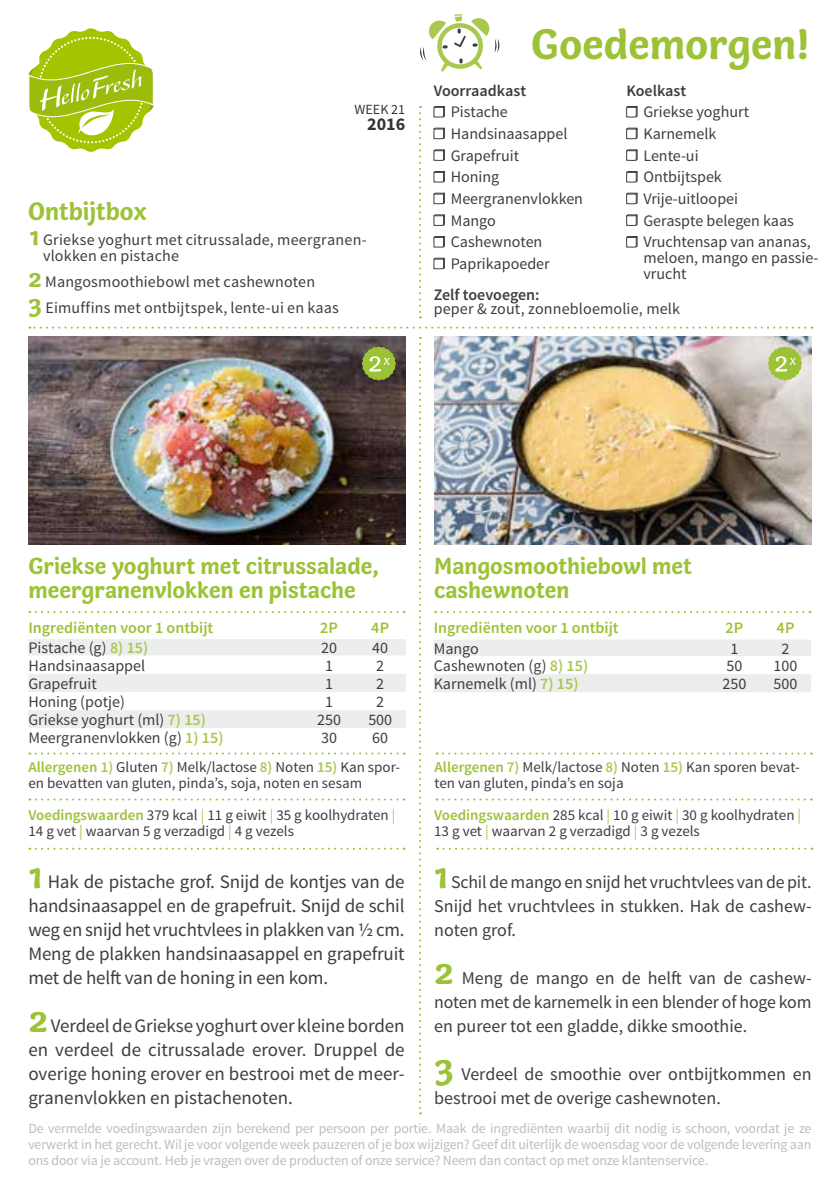
<style>
.page{position:relative;width:840px;height:1191px;background:#fff}
.page>*{position:absolute;margin:0;border:0;box-sizing:border-box;transform-origin:0 0}
.t1{font:700 44px "Capucine Basic";color:#9cc236}
.t2{font:700 40px "Capucine Basic";color:#9cc236}
.t3{font:700 26px "Capucine Basic";letter-spacing:-.005em;color:#9cc236}
.t4{font:700 24px/24px "Capucine Basic";color:#9cc236}
.t5{font:19px/24px "Source Sans Pro";letter-spacing:-.01em;color:#3e3d40;text-align:justify}
.t6{font:18px/24px "Source Sans Pro";color:#3e3d40;text-align:justify}
.t7{font:700 18px "Source Sans Pro";color:#000}
.t8{font:16px/21.6px "Source Sans Pro";color:#3e3d40}
.t9{font:600 16px "Source Sans Pro";color:#9cc236}
.t10{font:600 16px "Source Sans Pro";color:#3e3d40}
.t11{font:15px/16px "Source Sans Pro";color:#3e3d40}
.t12{font:14px/16px "Source Sans Pro";letter-spacing:-.01em;color:#bbbdbe;text-align:justify}
.t13{font:14px "Source Sans Pro";color:#000}
.s1{font-family:"Capucine Basic";font-weight:700;font-size:28px;color:#9cc236}
.s2{font-weight:600;color:#a8c84e}
.s3{font-weight:600;color:#9cc236}
.s4{color:#a8c84e}
.s5{font-family:"Capucine Basic";font-weight:700;font-size:40px;color:#9cc236}
</style>
<div class="page">
<img style="left:28px;top:337px;width:377px;height:207px">
<img style="left:434px;top:337px;width:377px;height:207px">
<svg style="left:28px;top:28px;width:126px;height:124px"></svg>
<svg style="left:419px;top:106px;width:2px;height:212px"></svg>
<svg style="left:419px;top:337px;width:2px;height:777px"></svg>
<svg style="left:29px;top:327px;width:776px;height:2px"></svg>
<svg style="left:29px;top:611px;width:368px;height:2px"></svg>
<svg style="left:29px;top:752px;width:368px;height:2px"></svg>
<svg style="left:435px;top:611px;width:368px;height:2px"></svg>
<svg style="left:420px;top:14px;width:80px;height:58px"></svg>
<svg style="left:361px;top:346px;width:35px;height:34px"></svg>
<svg style="left:767px;top:346px;width:34px;height:34px"></svg>
<svg style="left:437px;top:847px;width:368px;height:2px"></svg>
<svg style="left:436px;top:752px;width:368px;height:2px"></svg>
<svg style="left:29px;top:847px;width:368px;height:2px"></svg>
<svg style="left:433px;top:106px;width:11px;height:12px"></svg>
<svg style="left:433px;top:128px;width:11px;height:11px"></svg>
<svg style="left:433px;top:149px;width:11px;height:12px"></svg>
<svg style="left:433px;top:171px;width:11px;height:12px"></svg>
<svg style="left:433px;top:193px;width:11px;height:11px"></svg>
<svg style="left:433px;top:214px;width:11px;height:12px"></svg>
<svg style="left:433px;top:236px;width:11px;height:12px"></svg>
<svg style="left:433px;top:258px;width:11px;height:11px"></svg>
<svg style="left:626px;top:106px;width:11px;height:12px"></svg>
<svg style="left:626px;top:128px;width:11px;height:11px"></svg>
<svg style="left:626px;top:149px;width:11px;height:12px"></svg>
<svg style="left:626px;top:171px;width:11px;height:12px"></svg>
<svg style="left:626px;top:193px;width:11px;height:11px"></svg>
<svg style="left:626px;top:214px;width:11px;height:12px"></svg>
<svg style="left:626px;top:236px;width:11px;height:12px"></svg>
<svg style="left:29px;top:798px;width:368px;height:2px"></svg>
<svg style="left:436px;top:798px;width:368px;height:2px"></svg>
<svg style="left:28px;top:639px;width:377px;height:89px"></svg>
<div style="left:434px;top:640px;width:376px;height:16px;background:#eceded"></div>
<div style="left:434px;top:674px;width:376px;height:18px;background:#eceded"></div>
<p class="t13" style="left:354px;top:100px;width:52px">WEEK 21</p>
<p class="t7" style="left:367px;top:112px;width:40px">2016</p>
<h3 class="t3" style="left:28px;top:191px;width:120px">Ontbijtbox</h3>
<p class="t8" style="left:43px;top:232px;width:325px;line-height:16px;text-indent:-13px"><span class="s1">1</span> Griekse yoghurt met citrussalade, meergranen&shy;vlokken en pistache</p>
<p class="t8" style="left:28px;top:269px;width:312px;line-height:25.8px"><span class="s1">2</span> Mangosmoothiebowl met cashewnoten<br><span class="s1">3</span> Eimuffins met ontbijtspek, lente-ui en kaas</p>
<h1 class="t1" style="left:531px;top:10px;width:280px">Goedemorgen!</h1>
<p class="t10" style="left:433px;top:80px;width:94px">Voorraadkast</p>
<p class="t8" style="left:450px;top:101px;width:134px">Pistache<br>Handsinaasappel<br>Grapefruit<br>Honing<br>Meergranenvlokken<br>Mango<br>Cashewnoten<br>Paprikapoeder</p>
<p class="t10" style="left:626px;top:80px;width:61px">Koelkast</p>
<p class="t8" style="left:643px;top:101px;width:169px">Griekse yoghurt<br>Karnemelk<br>Lente-ui<br>Ontbijtspek<br>Vrije-uitloopei<br>Geraspte belegen kaas<br>Vruchtensap van ananas,</p>
<p class="t8" style="left:643px;top:250px;width:176px;line-height:16px">meloen, mango en passie&shy;vrucht</p>
<p class="t10" style="left:433px;top:285px;width:107px">Zelf toevoegen:</p>
<p class="t8" style="left:433px;top:298px;width:248px">peper &amp; zout, zonnebloemolie, melk</p>
<h3 class="t4" style="left:28px;top:551px;width:351px">Griekse yoghurt met citrussalade, meergranenvlokken en pistache</h3>
<h3 class="t4" style="left:434px;top:551px;width:259px">Mangosmoothiebowl met cashewnoten</h3>
<p class="t9" style="left:28px;top:617px;width:186px">Ingrediënten voor 1 ontbijt</p>
<p class="t9" style="left:320px;top:617px;width:19px">2P</p>
<p class="t9" style="left:371px;top:617px;width:19px">4P</p>
<p class="t8" style="left:28px;top:637px;width:121px">Pistache (g) <span class="s2">8) 15)</span></p>
<p class="t8" style="left:321px;top:637px;width:17px">20</p>
<p class="t8" style="left:372px;top:637px;width:17px">40</p>
<p class="t8" style="left:28px;top:655px;width:118px">Handsinaasappel</p>
<p class="t8" style="left:325px;top:655px;width:9px">1</p>
<p class="t8" style="left:376px;top:655px;width:9px">2</p>
<p class="t8" style="left:28px;top:673px;width:70px">Grapefruit</p>
<p class="t8" style="left:325px;top:673px;width:9px">1</p>
<p class="t8" style="left:376px;top:673px;width:9px">2</p>
<p class="t8" style="left:28px;top:691px;width:98px">Honing (potje)</p>
<p class="t8" style="left:325px;top:691px;width:9px">1</p>
<p class="t8" style="left:376px;top:691px;width:9px">2</p>
<p class="t8" style="left:28px;top:709px;width:179px">Griekse yoghurt (ml) <span class="s2">7) 15)</span></p>
<p class="t8" style="left:317px;top:709px;width:25px">250</p>
<p class="t8" style="left:368px;top:709px;width:25px">500</p>
<p class="t8" style="left:28px;top:727px;width:196px">Meergranenvlokken (g) <span class="s2">1) 15)</span></p>
<p class="t8" style="left:321px;top:727px;width:17px">30</p>
<p class="t8" style="left:372px;top:727px;width:17px">60</p>
<p class="t11" style="left:28px;top:759px;width:373px"><span class="s3">Allergenen</span> <span class="s2">1)</span> Gluten <span class="s2">7)</span> Melk/lactose <span class="s2">8)</span> Noten <span class="s2">15)</span> Kan spor&shy;en bevatten van gluten, pinda’s, soja, noten en sesam</p>
<p class="t9" style="left:433px;top:618px;width:186px">Ingrediënten voor 1 ontbijt</p>
<p class="t9" style="left:725px;top:618px;width:19px">2P</p>
<p class="t9" style="left:776px;top:618px;width:19px">4P</p>
<p class="t8" style="left:433px;top:638px;width:47px">Mango</p>
<p class="t8" style="left:730px;top:638px;width:9px">1</p>
<p class="t8" style="left:781px;top:638px;width:9px">2</p>
<p class="t8" style="left:433px;top:655px;width:156px">Cashewnoten (g) <span class="s2">8) 15)</span></p>
<p class="t8" style="left:726px;top:655px;width:17px">50</p>
<p class="t8" style="left:773px;top:655px;width:25px">100</p>
<p class="t8" style="left:433px;top:673px;width:146px">Karnemelk (ml) <span class="s2">7) 15)</span></p>
<p class="t8" style="left:722px;top:673px;width:25px">250</p>
<p class="t8" style="left:773px;top:673px;width:25px">500</p>
<p class="t11" style="left:434px;top:759px;width:366px"><span class="s3">Allergenen</span> <span class="s2">7)</span> Melk/lactose <span class="s2">8)</span> Noten <span class="s2">15)</span> Kan sporen bevat&shy;ten van gluten, pinda’s en soja</p>
<p class="t11" style="left:28px;top:807px;width:368px"><span class="s3">Voedingswaarden</span> 379 kcal <span class="s4">|</span> 11 g eiwit <span class="s4">|</span> 35 g koolhydraten <span class="s4">|<br></span>14 g vet <span class="s4">|</span> waarvan 5 g verzadigd <span class="s4">|</span> 4 g vezels</p>
<p class="t11" style="left:434px;top:807px;width:368px"><span class="s3">Voedingswaarden</span> 285 kcal <span class="s4">|</span> 10 g eiwit <span class="s4">|</span> 30 g koolhydraten <span class="s4">|<br></span>13 g vet <span class="s4">|</span> waarvan 2 g verzadigd <span class="s4">|</span> 3 g vezels</p>
<p class="t5" style="left:28px;top:870px;width:377px"><span class="s5">1</span> Hak de pistache grof. Snijd de kontjes van de handsinaasappel en de grapefruit. Snijd de schil weg en snijd het vruchtvlees in plakken van ½ cm.<br>Meng de plakken handsinaasappel en grapefruit met de helft van de honing in een kom.</p>
<p class="t5" style="left:28px;top:1014px;width:377px"><span class="s5">2</span> Verdeel de Griekse yoghurt over kleine borden en verdeel de citrussalade erover. Druppel de overige honing erover en bestrooi met de meer&shy;granenvlokken en pistachenoten.</p>
<h2 class="t2" style="left:434px;top:844px;width:16px">1</h2>
<p class="t6" style="left:434px;top:870px;width:379px;text-indent:17px">Schil de mango en snijd het vruchtvlees van de pit.<br>Snijd het vruchtvlees in stukken. Hak de cashew&shy;noten grof.</p>
<h2 class="t2" style="left:434px;top:940px;width:21px">2</h2>
<p class="t6" style="left:434px;top:966px;width:379px;text-indent:28px">Meng de mango en de helft van de cashew&shy;noten met de karnemelk in een blender of hoge kom en pureer tot een gladde, dikke smoothie.</p>
<h2 class="t2" style="left:434px;top:1036px;width:21px">3</h2>
<p class="t6" style="left:434px;top:1062px;width:378px;text-indent:27px">Verdeel de smoothie over ontbijtkommen en bestrooi met de overige cashewnoten.</p>
<p class="t12" style="left:28px;top:1121px;width:784px">De vermelde voedingswaarden zijn berekend per persoon per portie. Maak de ingrediënten waarbij dit nodig is schoon, voordat je ze verwerkt in het gerecht. Wil je voor volgende week pauzeren of je box wijzigen? Geef dit uiterlijk de woensdag voor de volgende levering aan ons door via je account. Heb je vragen over de producten of onze service? Neem dan contact op met onze klantenservice.</p>
</div>
